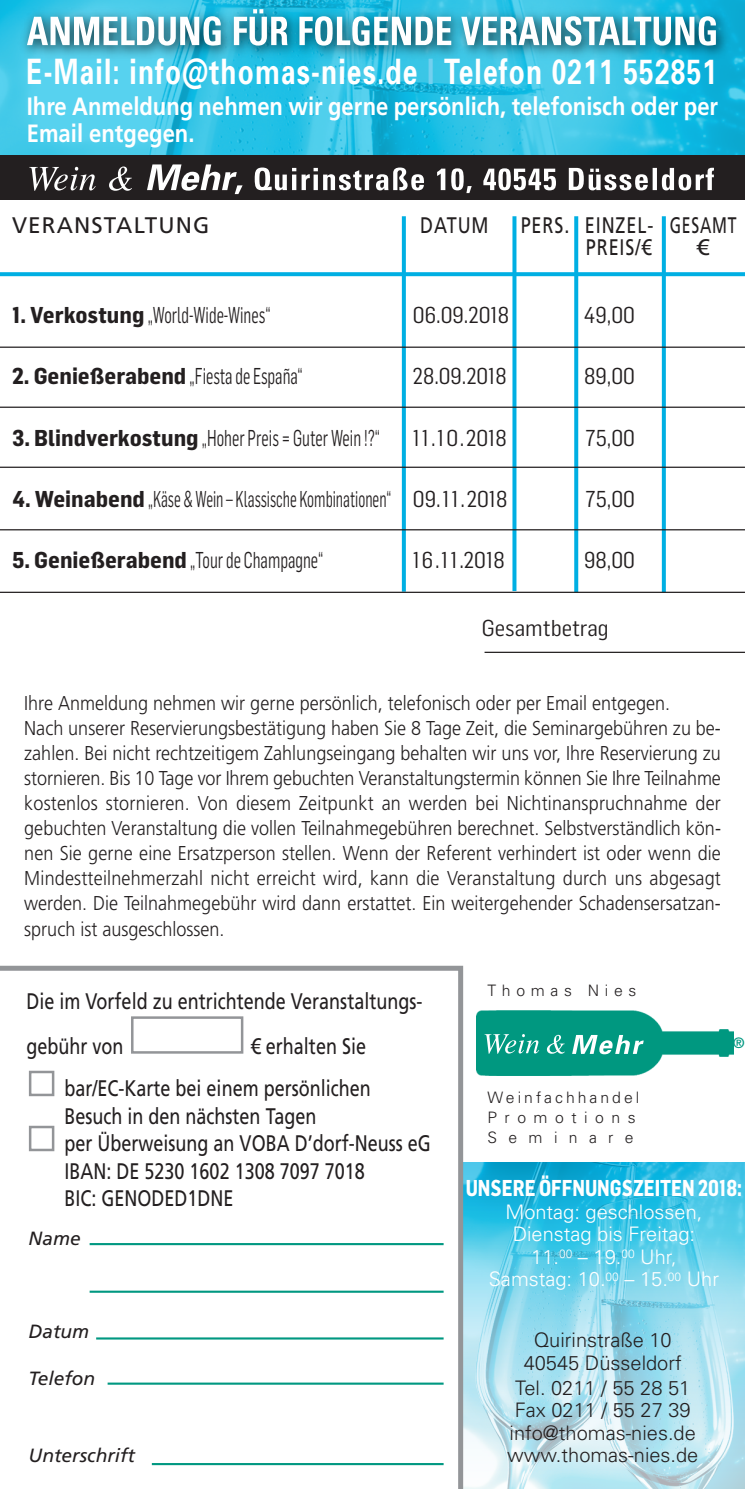
<style>
.page{position:relative;width:745px;height:1489px;background:#fff}
.page>*{position:absolute;margin:0;border:0;box-sizing:border-box;transform-origin:0 0}
.t1{font:700 35px "Univers";letter-spacing:.045em;color:#fff;scale:.75 1}
.t2{font:700 25px/27.5px "Frutiger";color:#fff;scale:.88 1}
.t3{font:22.5px/27.5px "Frutiger";color:#231f20;scale:.8 1}
.t4{font:22.5px "Flama Semicondensed";color:#231f20;scale:.7 1}
.t5{font:22.5px "Flama Semicondensed";color:#231f20}
.t6{font:22.5px "Flama Semicondensed";color:#231f20;scale:.65 1}
.t7{font:22.5px/22.5px "Frutiger";letter-spacing:.05em;color:#231f20;scale:.8 1}
.t8{font:700 22.5px "Flama Semicondensed";color:#fff;scale:.85 1}
.t9{font:22.5px "Frutiger";letter-spacing:.05em;color:#231f20}
.t10{font:22.5px "Linotype Euro Font Ato F";color:#231f20}
.t11{font:300 20px/25px "Frutiger";color:#231f20;scale:.9 1}
.t12{font:300 20px/22.5px "Univers";color:#231f20;text-align:center}
.t13{font:300 20px/22.5px "Univers";color:#fff;text-align:center}
.t14{font:italic 19.25px "Frutiger";color:#231f20}
.t15{font:300 15.75px/20px "Univers";letter-spacing:.475em;color:#231f20}
.t16{font:300 15.75px "Univers";letter-spacing:.36em;color:#231f20}
.t17{font:15px "Frutiger";color:#009881}
.s1{color:#73d0ef}
.s2{font-family:"Linotype Euro Font Ato F"}
.s3{font-weight:700}
</style>
<div class="page">
<img style="left:0;top:0;width:744px;height:155px">
<img style="left:463px;top:1162px;width:281px;height:326px">
<svg style="left:0;top:965px;width:463px;height:523px"></svg>
<div style="left:133px;top:1018px;width:108px;height:33px;background:#fff"></div>
<div style="left:131px;top:1016px;width:112px;height:37px;border:2px solid #939598"></div>
<div style="left:31px;top:1128px;width:21px;height:20px;background:#fff"></div>
<div style="left:29px;top:1125px;width:25px;height:26px;border:2px solid #939598"></div>
<div style="left:31px;top:1073px;width:21px;height:20px;background:#fff"></div>
<div style="left:29px;top:1070px;width:25px;height:26px;border:2px solid #939598"></div>
<div style="left:0;top:155px;width:744px;height:45px;background:#231f20"></div>
<img style="left:13px;top:0;width:721px;height:66px">
<svg style="left:27px;top:9px;width:688px;height:37px"></svg>
<svg style="left:29px;top:164px;width:684px;height:30px"></svg>
<hr style="left:90px;top:1290px;width:353px;height:2px;background:#009881">
<hr style="left:90px;top:1242px;width:353px;height:2px;background:#009881">
<hr style="left:96px;top:1337px;width:347px;height:2px;background:#009881">
<hr style="left:107px;top:1382px;width:336px;height:2px;background:#009881">
<hr style="left:152px;top:1462px;width:291px;height:2px;background:#009881">
<svg style="left:512px;top:216px;width:4px;height:375px"></svg>
<svg style="left:574px;top:216px;width:4px;height:375px"></svg>
<svg style="left:661px;top:216px;width:4px;height:375px"></svg>
<svg style="left:401px;top:216px;width:4px;height:375px"></svg>
<svg style="left:0;top:272px;width:744px;height:4px;background:#0bb2e4"></svg>
<hr style="left:0;top:346px;width:744px;height:2px;background:#231f20">
<hr style="left:0;top:406px;width:744px;height:2px;background:#231f20">
<hr style="left:0;top:466px;width:744px;height:2px;background:#231f20">
<hr style="left:0;top:529px;width:744px;height:1px;background:#231f20">
<hr style="left:0;top:591px;width:744px;height:2px;background:#231f20">
<hr style="left:484px;top:651px;width:260px;height:2px;background:#231f20">
<img style="left:476px;top:1010px;width:256px;height:65px">
<svg style="left:484px;top:1033px;width:80px;height:20px;background:#3fb19f"></svg>
<svg style="left:571px;top:1034px;width:72px;height:20px"></svg>
<h1 class="t1" style="left:27px;top:59px;width:921px">E-Mail: info@thomas-nies.de <span class="s1">I</span> Telefon 0211 552851</h1>
<p class="t2" style="left:27px;top:94px;width:786px">Ihre Anmeldung nehmen wir gerne persönlich, telefonisch oder per<br>Email entgegen.</p>
<p class="t9" style="left:12px;top:216px;width:199px">VERANSTALTUNG</p>
<p class="t3" style="left:420px;top:213px;width:87px">DATUM</p>
<p class="t7" style="left:585px;top:215px;width:190px;text-indent:-65px">PERS. EINZEL- GESAMT<br>PREIS/<span class="s2">3</span></p>
<p class="t10" style="left:696px;top:234px;width:14px">3</p>
<p class="t4" style="left:12px;top:307px;width:370px"><span class="s3">1. Verkostung</span> „World-Wide-Wines“</p>
<p class="t5" style="left:412px;top:307px;width:98px">06.09.2018</p>
<p class="t5" style="left:583px;top:307px;width:52px">49,00</p>
<p class="t4" style="left:12px;top:368px;width:416px"><span class="s3">2. Genießerabend</span> „Fiesta de España“</p>
<p class="t5" style="left:412px;top:368px;width:95px">28.09.2018</p>
<p class="t5" style="left:583px;top:368px;width:52px">89,00</p>
<p class="t4" style="left:12px;top:429px;width:527px"><span class="s3">3. Blindverkostung</span> „Hoher Preis = Guter Wein !?“</p>
<p class="t5" style="left:412px;top:429px;width:95px">11.10.2018</p>
<p class="t5" style="left:585px;top:429px;width:51px">75,00</p>
<p class="t6" style="left:12px;top:491px;width:763px"><span class="s3">4. Weinabend</span> „Käse &amp; Wein – Klassische Kombinationen“ 09.11.2018</p>
<p class="t5" style="left:585px;top:491px;width:51px">75,00</p>
<p class="t4" style="left:12px;top:552px;width:446px"><span class="s3">5. Genießerabend</span> „Tour de Champagne“</p>
<p class="t5" style="left:412px;top:552px;width:93px">16.11.2018</p>
<p class="t5" style="left:583px;top:552px;width:52px">98,00</p>
<p class="t5" style="left:481px;top:619px;width:128px">Gesamtbetrag</p>
<p class="t11" style="left:24px;top:692px;width:775px">Ihre Anmeldung nehmen wir gerne persönlich, telefonisch oder per Email entgegen.<br>Nach unserer Reservierungsbestätigung haben Sie 8 Tage Zeit, die Seminargebühren zu be&shy;zahlen. Bei nicht rechtzeitigem Zahlungseingang behalten wir uns vor, Ihre Reservierung zu stornieren. Bis 10 Tage vor Ihrem gebuchten Veranstaltungstermin können Sie Ihre Teilnahme kostenlos stornieren. Von diesem Zeitpunkt an werden bei Nichtinanspruchnahme der gebuchten Veranstaltung die vollen Teilnahmegebühren berechnet. Selbstverständlich kön&shy;nen Sie gerne eine Ersatzperson stellen. Wenn der Referent verhindert ist oder wenn die Mindestteilnehmerzahl nicht erreicht wird, kann die Veranstaltung durch uns abgesagt werden. Die Teilnahmegebühr wird dann erstattet. Ein weitergehender Schadensersatzan&shy;spruch ist ausgeschlossen.</p>
<p class="t3" style="left:26px;top:980px;width:496px;line-height:45px">Die im Vorfeld zu entrichtende Veranstaltungs&shy;gebühr von</p>
<p class="t3" style="left:64px;top:1026px;width:384px;line-height:42.5px;text-align:right"><span class="s2">3</span> erhalten Sie<br>bar/EC-Karte bei einem persönlichen</p>
<p class="t3" style="left:64px;top:1103px;width:459px">Besuch in den nächsten Tagen<br>per Überweisung an VOBA D’dorf-Neuss eG<br>IBAN: DE 5230 1602 1308 7097 7018<br>BIC: GENODED1DNE</p>
<p class="t14" style="left:29px;top:1230px;width:54px">Name</p>
<p class="t14" style="left:29px;top:1323px;width:62px">Datum</p>
<p class="t14" style="left:29px;top:1370px;width:68px">Telefon</p>
<p class="t14" style="left:29px;top:1446px;width:108px">Unterschrift</p>
<p class="t16" style="left:487px;top:984px;width:150px">Thomas Nies</p>
<p class="t17" style="left:732px;top:1036px;width:13px">®</p>
<p class="t15" style="left:487px;top:1089px;width:153px">Weinfachhandel<br>Promotions<br>Seminare</p>
<p class="t8" style="left:465px;top:1180px;width:326px">UNSERE ÖFFNUNGSZEITEN 2018:</p>
<p class="t13" style="left:488px;top:1202px;width:232px">Montag: geschlossen,<br>Dienstag bis Freitag:<br>11.<sup>00</sup> – 19.<sup>00</sup> Uhr,<br>Samstag: 10.<sup>00</sup> – 15.<sup>00</sup> Uhr</p>
<p class="t12" style="left:523px;top:1330px;width:159px">Quirinstraße 10<br>40545 Düsseldorf</p>
<p class="t12" style="left:506px;top:1377px;width:193px">Tel. 0211 / 55 28 51<br>Fax 0211 / 55 27 39 info@thomas-nies.de www.thomas-nies.de</p>
</div>
